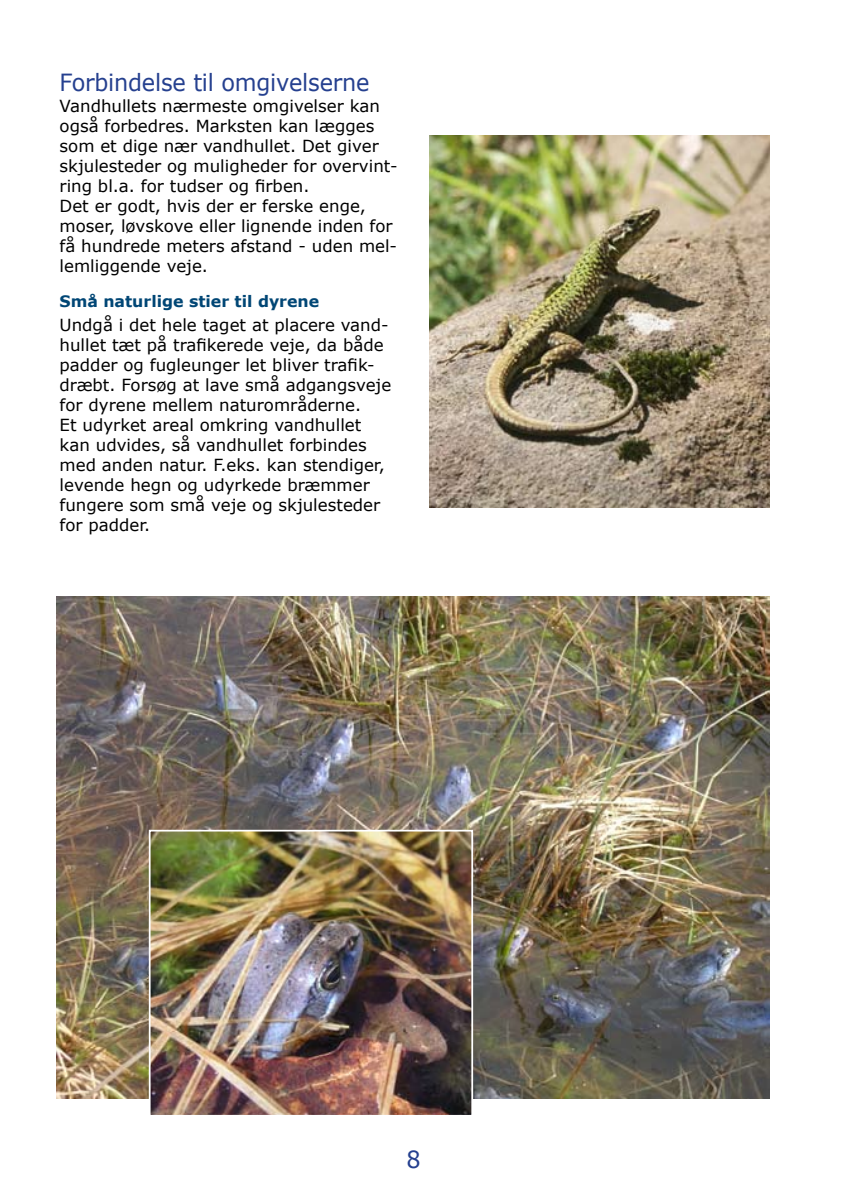
<style>
.page{position:relative;width:844px;height:1191px;background:#fff}
.page>*{position:absolute;margin:0;border:0;box-sizing:border-box;transform-origin:0 0}
.t1{font:23.62px "Verdana";letter-spacing:-.01em;color:#25408f;scale:.95 1}
.t2{font:16.62px/19.9px "Verdana";color:#000}
.t3{font:700 15.75px "Verdana";color:#004675}
</style>
<div class="page">
<img style="left:429px;top:136px;width:340px;height:371px">
<img style="left:56px;top:597px;width:713px;height:501px">
<img style="left:152px;top:832px;width:318px;height:281px">
<div style="left:149px;top:829px;width:324px;height:287px;border:2px solid #fff"></div>
<h1 class="t1" style="left:60px;top:67px;width:328px">Forbindelse til omgivelserne</h1>
<p class="t2" style="left:60px;top:96px;width:339px">Vandhullets nærmeste omgivelser kan også forbedres. Marksten kan lægges som et dige nær vandhullet. Det giver skjulesteder og muligheder for overvint&shy;ring bl.a. for tudser og firben.<br>Det er godt, hvis der er ferske enge, moser, løvskove eller lignende inden for få hundrede meters afstand - uden mel&shy;lemliggende veje.</p>
<p class="t3" style="left:60px;top:292px;width:261px">Små naturlige stier til dyrene</p>
<p class="t2" style="left:60px;top:314px;width:333px">Undgå i det hele taget at placere vand&shy;hullet tæt på trafikerede veje, da både padder og fugleunger let bliver trafik&shy;dræbt. Forsøg at lave små adgangsveje for dyrene mellem naturområderne.<br>Et udyrket areal omkring vandhullet kan udvides, så vandhullet forbindes med anden natur. F.eks. kan stendiger, levende hegn og udyrkede bræmmer fungere som små veje og skjulesteder for padder.</p>
<h1 class="t1" style="left:406px;top:1144px;width:17px">8</h1>
</div>
